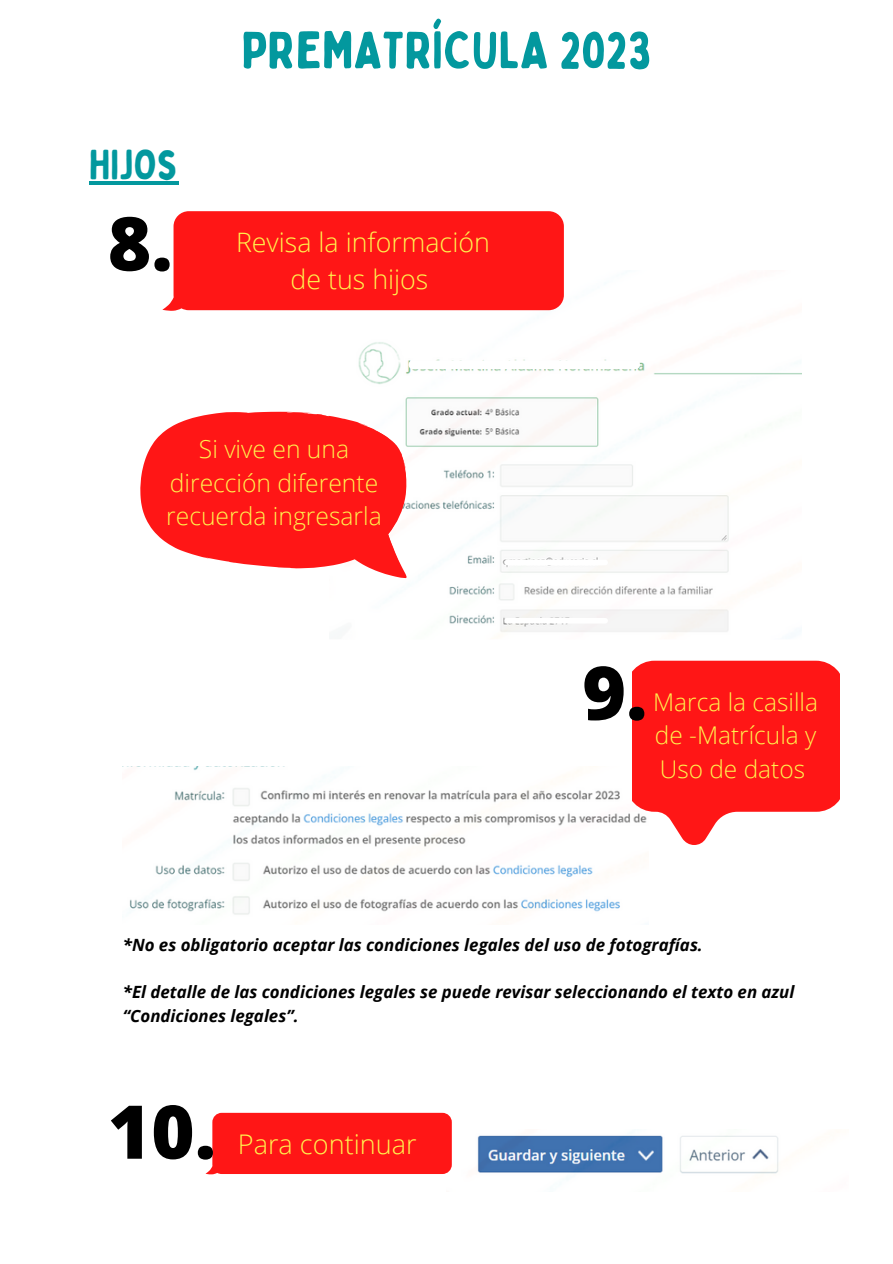
<style>
.page{position:relative;width:893px;height:1264px;background:#fff}
.page>*{position:absolute;margin:0;border:0;box-sizing:border-box;transform-origin:0 0}
.t1{font:800 74.25px "Open Sans";color:#000}
.t2{font:800 74.1px "Open Sans";color:#000}
.t3{font:52.2px "Bobby Jones Soft";color:#03989e}
.t4{font:41.7px "Bobby Jones Soft";color:#03989e}
.t5{font:300 27px "Open Sans";color:#fff34d}
.t6{font:300 26.7px/37px "Open Sans";color:#fff34d;text-align:center}
.t7{font:300 24.6px/33.8px "Open Sans";color:#fff34d;text-align:center}
.t8{font:300 24.45px/33.8px "Open Sans";color:#fff34d;text-align:justify}
.t9{font:italic 700 16.8px/23.5px "Open Sans";color:#000}
</style>
<div class="page">
<img style="left:358px;top:342px;width:443px;height:290px">
<img style="left:123px;top:766px;width:507px;height:149px">
<svg style="left:632px;top:660px;width:207px;height:185px"></svg>
<img style="left:477px;top:1135px;width:302px;height:39px">
<div style="left:205px;top:1112px;width:247px;height:62px;background:#ff1616"></div>
<svg style="left:140px;top:412px;width:268px;height:166px"></svg>
<div style="left:162px;top:211px;width:402px;height:100px;background:#ff1616"></div>
<hr style="left:89px;top:181px;width:68px;height:4px;background:#03989e">
<hr style="left:157px;top:181px;width:22px;height:4px;background:#03989e">
<div style="left:408px;top:360px;width:232px;height:9px;background:#fff;border-radius:4px"></div>
<svg style="left:504px;top:559px;width:104px;height:6px"></svg>
<svg style="left:504px;top:618px;width:104px;height:5px"></svg>
<h3 class="t4" style="left:89px;top:139px;width:91px">HIJOs</h3>
<h1 class="t1" style="left:108px;top:191px;width:67px">8.</h1>
<h3 class="t3" style="left:241px;top:18px;width:412px">PREMATRÍCULA 2023</h3>
<h3 class="t6" style="left:236px;top:223px;width:255px">Revisa la información de tus hijos</h3>
<h3 class="t7" style="left:166px;top:431px;width:217px">Si vive en una dirección diferente recuerda ingresarla</h3>
<h1 class="t1" style="left:582px;top:640px;width:67px">9.</h1>
<h3 class="t8" style="left:653px;top:684px;width:166px">Marca la casilla de -Matrícula y Uso de datos</h3>
<p class="t9" style="left:123px;top:932px;width:581px">*No es obligatorio aceptar las condiciones legales del uso de fotografías.</p>
<p class="t9" style="left:123px;top:979px;width:673px">*El detalle de las condiciones legales se puede revisar seleccionando el texto en azul “Condiciones legales”.</p>
<h2 class="t2" style="left:108px;top:1079px;width:110px">10.</h2>
<h3 class="t5" style="left:238px;top:1124px;width:180px">Para continuar</h3>
</div>
